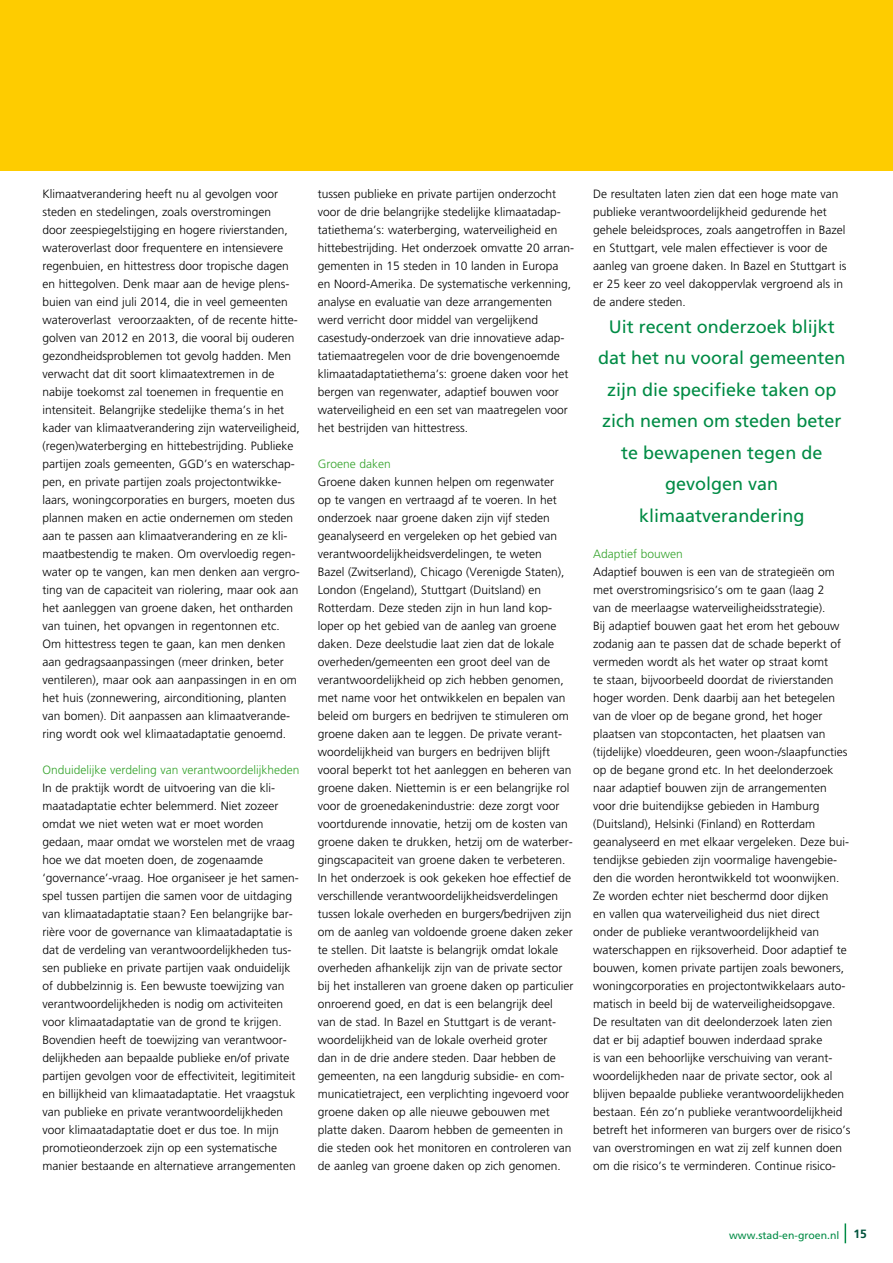
<style>
.page{position:relative;width:893px;height:1263px;background:#fff}
.page>*{position:absolute;margin:0;border:0;box-sizing:border-box;transform-origin:0 0}
.t1{font:18px/31.5px "Frutiger";color:#008b45;text-align:center}
.t2{font:300 12px/18px "Frutiger";color:#000}
.t3{font:300 12px "Frutiger";color:#35a32c}
.t4{font:10.5px "Frutiger";color:#008b45}
.s1{font-weight:700;font-size:12px;color:#00523c}
</style>
<div class="page">
<svg style="left:845px;top:1223px;width:1px;height:20px"></svg>
<div style="left:0;top:0;width:893px;height:171px;background:#fecc00"></div>
<p class="t2" style="left:43px;top:185px;width:259px">Klimaatverandering heeft nu al gevolgen voor steden en stedelingen, zoals overstromingen<br>door zeespiegelstijging en hogere rivierstanden, wateroverlast door frequentere en intensievere regenbuien, en hittestress door tropische dagen en hittegolven. Denk maar aan de hevige plens&shy;buien van eind juli 2014, die in veel gemeenten wateroverlast veroorzaakten, of de recente hitte&shy;golven van 2012 en 2013, die vooral bij ouderen gezondheidsproblemen tot gevolg hadden. Men verwacht dat dit soort klimaatextremen in de nabije toekomst zal toenemen in frequentie en intensiteit. Belangrijke stedelijke thema’s in het kader van klimaatverandering zijn waterveiligheid, (regen)waterberging en hittebestrijding. Publieke partijen zoals gemeenten, GGD’s en waterschap&shy;pen, en private partijen zoals projectontwikke&shy;laars, woningcorporaties en burgers, moeten dus plannen maken en actie ondernemen om steden aan te passen aan klimaatverandering en ze kli&shy;maatbestendig te maken. Om overvloedig regen&shy;water op te vangen, kan men denken aan vergro&shy;ting van de capaciteit van riolering, maar ook aan het aanleggen van groene daken, het ontharden van tuinen, het opvangen in regentonnen etc.<br>Om hittestress tegen te gaan, kan men denken aan gedragsaanpassingen (meer drinken, beter ventileren), maar ook aan aanpassingen in en om het huis (zonnewering, airconditioning, planten van bomen). Dit aanpassen aan klimaatverande&shy;ring wordt ook wel klimaatadaptatie genoemd.</p>
<p class="t3" style="left:43px;top:763px;width:259px">Onduidelijke verdeling van verantwoordelijkheden</p>
<p class="t2" style="left:43px;top:779px;width:258px">In de praktijk wordt de uitvoering van die kli&shy;maatadaptatie echter belemmerd. Niet zozeer omdat we niet weten wat er moet worden gedaan, maar omdat we worstelen met de vraag hoe we dat moeten doen, de zogenaamde ‘governance’-vraag. Hoe organiseer je het samen&shy;spel tussen partijen die samen voor de uitdaging van klimaatadaptatie staan? Een belangrijke bar&shy;rière voor de governance van klimaatadaptatie is dat de verdeling van verantwoordelijkheden tus&shy;sen publieke en private partijen vaak onduidelijk of dubbelzinnig is. Een bewuste toewijzing van verantwoordelijkheden is nodig om activiteiten voor klimaatadaptatie van de grond te krijgen.<br>Bovendien heeft de toewijzing van verantwoor&shy;delijkheden aan bepaalde publieke en/of private partijen gevolgen voor de effectiviteit, legitimiteit en billijkheid van klimaatadaptatie. Het vraagstuk van publieke en private verantwoordelijkheden voor klimaatadaptatie doet er dus toe. In mijn promotieonderzoek zijn op een systematische manier bestaande en alternatieve arrangementen</p>
<p class="t2" style="left:318px;top:185px;width:258px">tussen publieke en private partijen onderzocht voor de drie belangrijke stedelijke klimaatadap&shy;tatiethema’s: waterberging, waterveiligheid en hittebestrijding. Het onderzoek omvatte 20 arran&shy;gementen in 15 steden in 10 landen in Europa en Noord-Amerika. De systematische verkenning, analyse en evaluatie van deze arrangementen werd verricht door middel van vergelijkend casestudy-onderzoek van drie innovatieve adap&shy;tatiemaatregelen voor de drie bovengenoemde klimaatadaptatiethema’s: groene daken voor het bergen van regenwater, adaptief bouwen voor waterveiligheid en een set van maatregelen voor het bestrijden van hittestress.</p>
<p class="t3" style="left:318px;top:457px;width:75px">Groene daken</p>
<p class="t2" style="left:318px;top:473px;width:257px">Groene daken kunnen helpen om regenwater<br>op te vangen en vertraagd af te voeren. In het onderzoek naar groene daken zijn vijf steden geanalyseerd en vergeleken op het gebied van verantwoordelijkheidsverdelingen, te weten<br>Bazel (Zwitserland), Chicago (Verenigde Staten), London (Engeland), Stuttgart (Duitsland) en Rotterdam. Deze steden zijn in hun land kop&shy;loper op het gebied van de aanleg van groene daken. Deze deelstudie laat zien dat de lokale overheden/gemeenten een groot deel van de verantwoordelijkheid op zich hebben genomen, met name voor het ontwikkelen en bepalen van beleid om burgers en bedrijven te stimuleren om groene daken aan te leggen. De private verant&shy;woordelijkheid van burgers en bedrijven blijft vooral beperkt tot het aanleggen en beheren van groene daken. Niettemin is er een belangrijke rol voor de groenedakenindustrie: deze zorgt voor voortdurende innovatie, hetzij om de kosten van groene daken te drukken, hetzij om de waterber&shy;gingscapaciteit van groene daken te verbeteren.<br>In het onderzoek is ook gekeken hoe effectief de verschillende verantwoordelijkheidsverdelingen tussen lokale overheden en burgers/bedrijven zijn om de aanleg van voldoende groene daken zeker te stellen. Dit laatste is belangrijk omdat lokale overheden afhankelijk zijn van de private sector bij het installeren van groene daken op particulier onroerend goed, en dat is een belangrijk deel van de stad. In Bazel en Stuttgart is de verant&shy;woordelijkheid van de lokale overheid groter<br>dan in de drie andere steden. Daar hebben de gemeenten, na een langdurig subsidie- en com&shy;municatietraject, een verplichting ingevoerd voor groene daken op alle nieuwe gebouwen met platte daken. Daarom hebben de gemeenten in die steden ook het monitoren en controleren van de aanleg van groene daken op zich genomen.</p>
<p class="t2" style="left:593px;top:185px;width:255px">De resultaten laten zien dat een hoge mate van publieke verantwoordelijkheid gedurende het gehele beleidsproces, zoals aangetroffen in Bazel en Stuttgart, vele malen effectiever is voor de aanleg van groene daken. In Bazel en Stuttgart is er 25 keer zo veel dakoppervlak vergroend als in de andere steden.</p>
<h1 class="t1" style="left:598px;top:311px;width:249px">Uit recent onderzoek blijkt dat het nu vooral gemeenten zijn die specifieke taken op zich nemen om steden beter te bewapenen tegen de gevolgen van klimaatverandering</h1>
<p class="t3" style="left:593px;top:547px;width:91px">Adaptief bouwen</p>
<p class="t2" style="left:593px;top:563px;width:259px">Adaptief bouwen is een van de strategieën om met overstromingsrisico’s om te gaan (laag 2<br>van de meerlaagse waterveiligheidsstrategie).<br>Bij adaptief bouwen gaat het erom het gebouw zodanig aan te passen dat de schade beperkt of vermeden wordt als het water op straat komt<br>te staan, bijvoorbeeld doordat de rivierstanden hoger worden. Denk daarbij aan het betegelen van de vloer op de begane grond, het hoger plaatsen van stopcontacten, het plaatsen van (tijdelijke) vloeddeuren, geen woon-/slaapfuncties op de begane grond etc. In het deelonderzoek naar adaptief bouwen zijn de arrangementen voor drie buitendijkse gebieden in Hamburg (Duitsland), Helsinki (Finland) en Rotterdam geanalyseerd en met elkaar vergeleken. Deze bui&shy;tendijkse gebieden zijn voormalige havengebie&shy;den die worden herontwikkeld tot woonwijken.<br>Ze worden echter niet beschermd door dijken<br>en vallen qua waterveiligheid dus niet direct onder de publieke verantwoordelijkheid van waterschappen en rijksoverheid. Door adaptief te bouwen, komen private partijen zoals bewoners, woningcorporaties en projectontwikkelaars auto&shy;matisch in beeld bij de waterveiligheidsopgave.<br>De resultaten van dit deelonderzoek laten zien dat er bij adaptief bouwen inderdaad sprake<br>is van een behoorlijke verschuiving van verant&shy;woordelijkheden naar de private sector, ook al blijven bepaalde publieke verantwoordelijkheden bestaan. Eén zo’n publieke verantwoordelijkheid betreft het informeren van burgers over de risico’s van overstromingen en wat zij zelf kunnen doen om die risico’s te verminderen. Continue risico-</p>
<p class="t4" style="left:729px;top:1229px;width:139px">www.stad-en-groen.nl <span class="s1">15</span></p>
</div>
